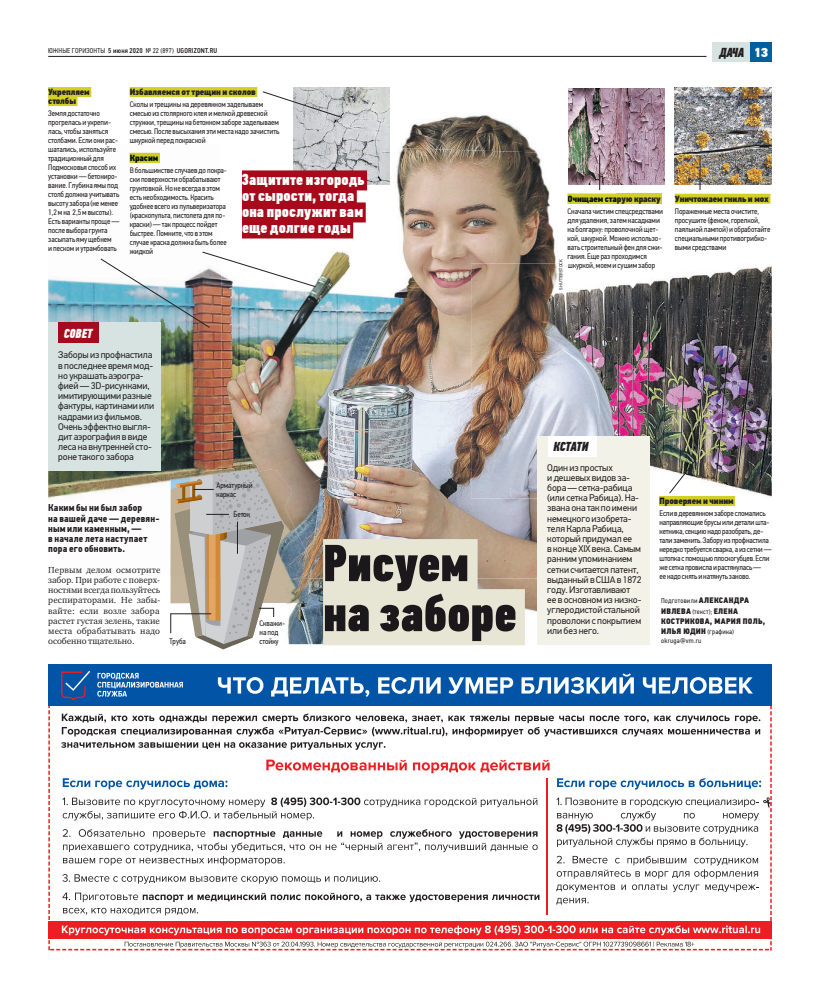
<style>
.page{position:relative;width:820px;height:993px;background:#fff}
.page>*{position:absolute;margin:0;border:0;box-sizing:border-box;transform-origin:0 0}
.t1{font:52px/50px "PF Din Text Comp Pro X Black";color:#1a181b}
.t2{font:16px/16px "PF Din Text Comp Pro X Black";letter-spacing:.015em;color:#fff}
.t3{font:italic 13px "PF Din Text Comp Pro X Black";letter-spacing:-.015em;color:#231f20}
.t4{font:italic 13px "PF Din Text Comp Pro X Black";color:#fff}
.t5{font:700 10px/10.2px "PF Din Text Cond Pro";letter-spacing:.015em;color:#231f20}
.t6{font:9.6px/10.2px "PF Din Text Pro";letter-spacing:-.01em;color:#231f20}
.t7{font:9px/10.2px "Charter ITC";letter-spacing:.015em;color:#231f20;text-align:justify}
.t8{font:9px/9px "PF Din Text Cond Pro X Black";letter-spacing:-.01em;color:#231f20}
.t9{font:9px "PF Din Text Cond Pro X Black";letter-spacing:-.01em;color:#051200}
.t10{font:8px/9px "PF Din Text Cond Pro";letter-spacing:-.01em;color:#231f20}
.t11{font:8px/10.2px "PF Din Text Cond Pro X Black";letter-spacing:.03em;color:#231f20}
.t12{font:7px/8.8px "PF Din Text Cond Pro";letter-spacing:.025em;color:#231f20}
.t13{font:4.5px "PF Din Text Pro";color:#231f20}
.s1{font-weight:500}
.s2{font-family:"PF Din Text Pro";font-weight:900;font-style:normal;color:#fff}
.s3{color:#231f20}
.s4{color:#051200}
.s5{font-family:"PF Din Text Cond Pro X Black";font-size:8px}
.s6{font-family:"PF Din Text Cond Pro";font-size:7px}
</style>
<div class="page">
<hr style="left:48px;top:56px;width:658px;height:1px;background:#231f20">
<div style="left:711px;top:43px;width:38px;height:19px;background:#d6e3e0"></div>
<div style="left:749px;top:43px;width:22px;height:19px;background:#005f9d"></div>
<div style="left:659px;top:496px;width:75px;height:10px;background:#d2d027"></div>
<div style="left:567px;top:194px;width:95px;height:10px;background:#d2d027"></div>
<div style="left:130px;top:87px;width:127px;height:10px;background:#d2d027"></div>
<div style="left:674px;top:194px;width:96px;height:10px;background:#d2d027"></div>
<img style="left:616px;top:266px;width:155px;height:232px">
<img style="left:659px;top:496px;width:75px;height:2px">
<img style="left:616px;top:266px;width:38px;height:3px">
<img style="left:48px;top:152px;width:173px;height:346px">
<img style="left:130px;top:153px;width:30px;height:10px">
<img style="left:130px;top:154px;width:28px;height:9px">
<img style="left:130px;top:167px;width:91px;height:7px">
<img style="left:130px;top:176px;width:90px;height:7px">
<img style="left:130px;top:185px;width:90px;height:7px">
<img style="left:130px;top:194px;width:84px;height:7px">
<img style="left:130px;top:203px;width:91px;height:7px">
<img style="left:130px;top:212px;width:91px;height:7px">
<img style="left:130px;top:221px;width:87px;height:7px">
<img style="left:130px;top:230px;width:82px;height:7px">
<img style="left:308px;top:578px;width:229px;height:66px">
<img style="left:389px;top:112px;width:227px;height:82px">
<img style="left:497px;top:263px;width:119px;height:214px">
<img style="left:221px;top:144px;width:276px;height:333px">
<img style="left:496px;top:151px;width:103px;height:112px">
<img style="left:308px;top:477px;width:229px;height:67px">
<img style="left:308px;top:544px;width:229px;height:34px">
<img style="left:567px;top:262px;width:32px;height:7px">
<svg style="left:221px;top:167px;width:5px;height:7px"></svg>
<svg style="left:221px;top:203px;width:5px;height:16px"></svg>
<div style="left:323px;top:539px;width:154px;height:56px;background:#e7e5d4"></div>
<div style="left:323px;top:589px;width:201px;height:56px;background:#e7e5d4"></div>
<img style="left:674px;top:87px;width:97px;height:97px">
<img style="left:567px;top:88px;width:97px;height:97px">
<img style="left:293px;top:87px;width:96px;height:97px">
<div style="left:48px;top:87px;width:43px;height:10px;background:#d2d027"></div>
<div style="left:48px;top:96px;width:29px;height:10px;background:#d2d027"></div>
<div style="left:537px;top:436px;width:112px;height:208px;background:#f2f2e9"></div>
<div style="left:548px;top:436px;width:48px;height:20px;background:#fff"></div>
<div style="left:48px;top:322px;width:112px;height:148px;background:#d6e3e0"></div>
<div style="left:59px;top:322px;width:40px;height:21px;background:#a70a1a"></div>
<div style="left:242px;top:170px;width:125px;height:20px;background:#a70a1a"></div>
<div style="left:242px;top:186px;width:114px;height:20px;background:#a70a1a"></div>
<div style="left:242px;top:202px;width:123px;height:20px;background:#a70a1a"></div>
<div style="left:242px;top:218px;width:111px;height:20px;background:#a70a1a"></div>
<svg style="left:668px;top:459px;width:27px;height:34px"></svg>
<img style="left:100px;top:239px;width:216px;height:89px">
<svg style="left:262px;top:91px;width:80px;height:27px"></svg>
<hr style="left:599px;top:155px;width:1px;height:35px;background:#231f20">
<hr style="left:699px;top:155px;width:1px;height:35px;background:#231f20">
<svg style="left:170px;top:464px;width:138px;height:185px;background:#b6afa5"></svg>
<svg style="left:48px;top:706px;width:723px;height:244px"></svg>
<div style="left:48px;top:664px;width:723px;height:42px;background:#0154a6"></div>
<svg style="left:218px;top:673px;width:534px;height:23px"></svg>
<div style="left:48px;top:920px;width:723px;height:17px;background:#ee1d23"></div>
<svg style="left:62px;top:925px;width:697px;height:10px"></svg>
<svg style="left:125px;top:941px;width:569px;height:6px"></svg>
<svg style="left:62px;top:797px;width:475px;height:23px"></svg>
<svg style="left:63px;top:828px;width:474px;height:37px"></svg>
<svg style="left:62px;top:873px;width:318px;height:10px"></svg>
<svg style="left:62px;top:892px;width:477px;height:9px"></svg>
<svg style="left:63px;top:907px;width:135px;height:8px"></svg>
<svg style="left:556px;top:797px;width:214px;height:49px"></svg>
<svg style="left:556px;top:855px;width:201px;height:23px"></svg>
<svg style="left:556px;top:884px;width:202px;height:7px"></svg>
<svg style="left:556px;top:897px;width:32px;height:7px"></svg>
<svg style="left:557px;top:778px;width:203px;height:11px"></svg>
<svg style="left:63px;top:778px;width:164px;height:11px"></svg>
<svg style="left:266px;top:759px;width:283px;height:14px"></svg>
<svg style="left:62px;top:713px;width:698px;height:23px"></svg>
<svg style="left:61px;top:742px;width:324px;height:7px"></svg>
<svg style="left:61px;top:671px;width:29px;height:29px"></svg>
<svg style="left:97px;top:672px;width:86px;height:24px"></svg>
<hr style="left:546px;top:778px;width:1px;height:136px;background:#ee1d23">
<p class="t12" style="left:48px;top:46px;width:170px">ЮЖНЫЕ ГОРИЗОНТЫ <span class="s1">5 июня 2020</span> № 22 (897) <span class="s1">UGORIZONT.RU</span></p>
<p class="t8" style="left:48px;top:88px;width:43px">Укрепляем столбы</p>
<p class="t10" style="left:48px;top:109px;width:73px">Земля достаточно прогрелась и укрепи&shy;лась, чтобызаняться столбами. Если они рас&shy;шатались, используйте традиционный для<br>Подмосковья способ их установки — бетониро&shy;вание. Глубина ямыпод столб должна учитывать высотузабора (неменее<br>1,2 мна 2,5 мвысоты).<br>Есть вариантыпроще — после выбора грунта засыпать ямущебнем<br>и пескоми утрамбовать</p>
<p class="t8" style="left:130px;top:88px;width:127px">Избавляемся от трещин и сколов</p>
<p class="t10" style="left:130px;top:100px;width:151px">Сколыи трещинына деревянномзаделываем смесьюизстолярного клея имелкой древесной стружки, трещинына бетонномзаборе заделываем смесью. После высыхания этиместа надо зачистить шк кой пе е пок аской</p>
<p class="t10" style="left:138px;top:136px;width:8px">ур</p>
<p class="t10" style="left:163px;top:136px;width:12px">р д</p>
<p class="t10" style="left:185px;top:136px;width:5px">р</p>
<p class="t9" style="left:130px;top:154px;width:30px">Красим</p>
<p class="t10" style="left:130px;top:165px;width:99px">В большинстве случаев до покра&shy;ски поверхности обрабатывают грунтовкой. Но не всегда в этом есть необходимость. Красить удобнее всего из пульверизатора (краскопульта, пистолета для по&shy;краски) — так процесс пойдет быстрее. Помните, что в этом случае краска должна быть более жидкой</p>
<h2 class="t2" style="left:242px;top:173px;width:124px">Защитите изгородь от сырости, тогда она прослужит вам еще долгие годы</h2>
<h3 class="t4" style="left:64px;top:328px;width:30px">СОВЕТ</h3>
<p class="t6" style="left:58px;top:351px;width:98px">Заборыиз профнастила в последнее времямод&shy;но украшать аэрогра&shy;фией — 3D-рисунками, имитирующими разные фактуры, картинами или кадрами изфильмов.<br>Очень эффектно выгля&shy;дит аэрография в виде леса на внутренней сто&shy;роне такого забора</p>
<p class="t5" style="left:48px;top:503px;width:113px">Каким бы ни был забор<br>на вашей даче — деревян&shy;ным или каменным, —<br>в начале лета наступает пора его обновить.</p>
<p class="t7" style="left:48px;top:564px;width:114px">Первым делом осмотрите</p>
<p class="t7" style="left:48px;top:574px;width:114px">забор. При работе с поверх&shy;ностями всегда пользуйтесь респираторами. Не забы&shy;вайте: если возле забора растет густая зелень, такие места обрабатывать надо особенно тщательно.</p>
<p class="t10" style="left:169px;top:636px;width:18px">Труба</p>
<p class="t10" style="left:216px;top:480px;width:38px">Арматурный каркас</p>
<p class="t10" style="left:233px;top:510px;width:18px">Бетон</p>
<p class="t10" style="left:259px;top:618px;width:27px">Скважи&shy;на под стойку</p>
<h1 class="t1" style="left:323px;top:543px;width:195px">Рисуем на заборе</h1>
<h3 class="t3" style="left:719px;top:47px;width:50px">ДАЧА <span class="s2">13</span></h3>
<p class="t9" style="left:567px;top:195px;width:95px">Очищаем ста<span class="s3">рую краску</span></p>
<p class="t10" style="left:567px;top:206px;width:97px">Сначала чистимспецсредствами для удаления, затемнасадками на болгарку: проволочнойщет&shy;кой, шкуркой. Можно использо&shy;вать строительныйфен для сжи&shy;гания. Ещераз проходимся</p>
<p class="t13" style="left:558px;top:289px;width:32px;rotate:-90deg">SHUTTERSTOCK</p>
<p class="t10" style="left:567px;top:260px;width:89px">шкуркой, моемисушимзабор</p>
<p class="t8" style="left:674px;top:195px;width:96px">Уничтожаем гниль и мох</p>
<p class="t10" style="left:674px;top:206px;width:97px">Пораженныеместа очистите, просушите (феном, горелкой, паяльной лампой) и обработайте специальными противогрибко&shy;выми средствами</p>
<h3 class="t3" style="left:553px;top:441px;width:36px">КСТАТИ</h3>
<p class="t6" style="left:547px;top:463px;width:96px">Один из простых идешевых видов за&shy;бора — сетка-рабица (или сеткаРабица). На&shy;звана она так по имени немецкого изобрета&shy;теляКарлаРабица, который придумал ее<br>в конце XIX века. Самым раннимупоминанием сетки считается патент, выданный в СШАв 1872 году. Изготавливают ее в основномиз низко&shy;углеродистой стальной проволоки с покрытием или без него.</p>
<p class="t8" style="left:659px;top:497px;width:76px"><span class="s4">П</span>роверяем и чиним</p>
<p class="t10" style="left:659px;top:508px;width:114px">Есливдеревянномзаборе сломались направляющиебрусыилидеталишта&shy;кетника, секциюнадоразобрать, де&shy;тализаменить. Заборуизпрофнастила нередкотребуетсясварка, аизсетки — штопка спомощьюплоскогубцев. Если же сеткапровислаирастянулась — еенадоснятьинатянуть заново.</p>
<p class="t12" style="left:661px;top:596px;width:89px">Подготовили <span class="s5">АЛЕКСАНДРА</span></p>
<p class="t11" style="left:660px;top:606px;width:106px">ИВЛЕВА <span class="s6">(текст);</span> ЕЛЕНА<br>КОСТРИКОВА, МАРИЯ ПОЛЬ,</p>
<p class="t12" style="left:661px;top:627px;width:74px"><span class="s5">ИЛЬЯ ЮДИН</span> (графика) okruga@vm.ru</p>
</div>
